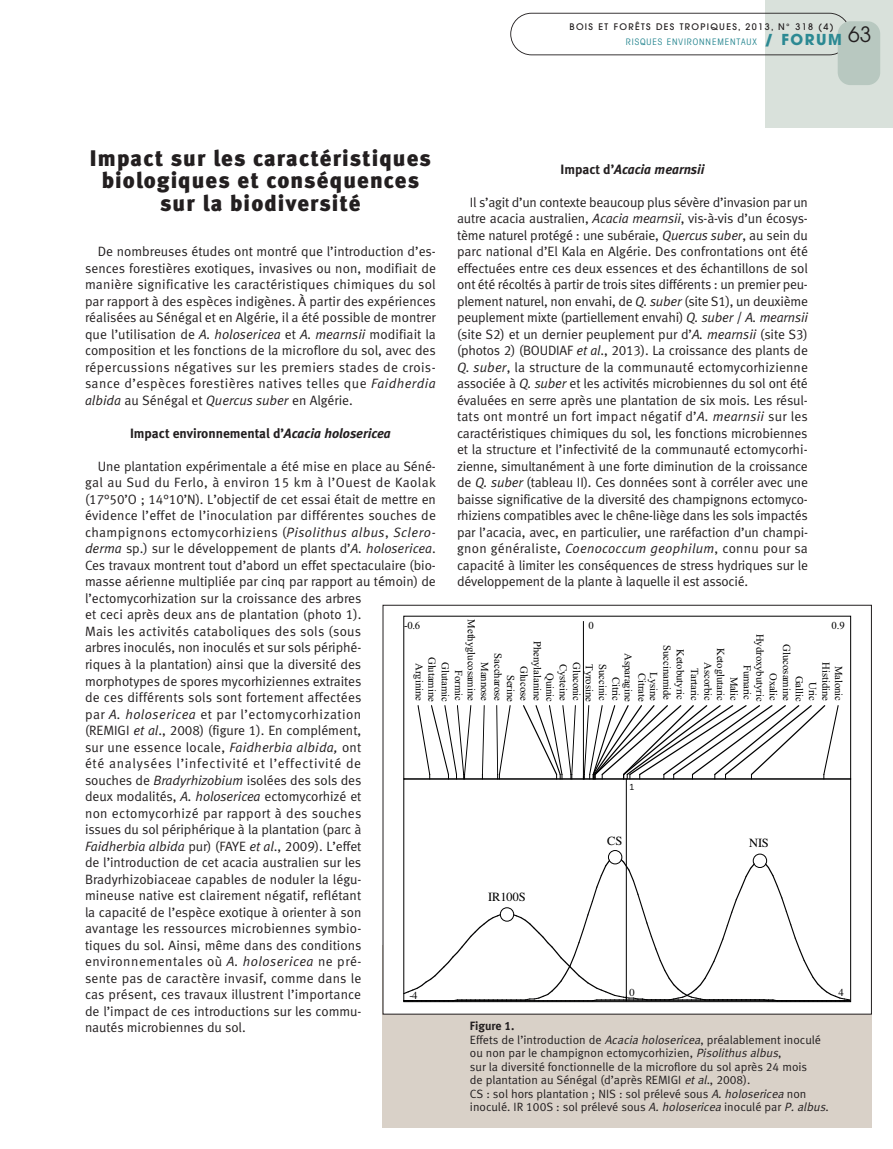
<style>
.page{position:relative;width:893px;height:1149px;background:#fff}
.page>*{position:absolute;margin:0;border:0;box-sizing:border-box;transform-origin:0 0}
.t1{font:22.5px/22.5px "Meta Black LF";letter-spacing:.05em;color:#231f20;text-align:center}
.t2{font:13.5px/16.5px "Meta Normal LF";color:#231f20;text-align:justify}
.t3{font:13.5px "Meta Bold LF";color:#231f20}
.t4{font:italic 13.5px "Meta Bold LF";color:#231f20}
.t5{font:12.45px "Times";letter-spacing:-.01em;color:#000001}
.t6{font:12px/13.5px "Meta Normal LF";color:#231f20}
.t7{font:12px "Meta Bold LF";color:#231f20}
.t8{font:10.65px "Times New Roman";letter-spacing:-.005em;color:#000001}
.t9{font:10.65px "Times";color:#000001}
.t10{font:500 9px/15.3px "Avant Garde";letter-spacing:.15em;color:#231f20}
.t11{font:8.1px "Monaco";color:#000001}
.s1{font-weight:400;font-stretch:condensed;color:#2c8993}
.s2{font-weight:700;font-size:15px;color:#2c8993}
.s3{font-style:italic}
.s4{font-style:normal}
</style>
<div class="page">
<div style="left:765px;top:0;width:128px;height:128px;background:#d9e1db"></div>
<svg style="left:510px;top:13px;width:337px;height:42px"></svg>
<div style="left:838px;top:21px;width:42px;height:64px;background:#b8c8c0;border-radius:13px"></div>
<div style="left:383px;top:945px;width:489px;height:182px;background:#d9d1c8"></div>
<div style="left:383px;top:605px;width:488px;height:408px;background:#fff"></div>
<hr style="left:626px;top:778px;width:1px;height:222px;background:#000001">
<svg style="left:609px;top:850px;width:12px;height:13px"></svg>
<div style="left:608px;top:849px;width:14px;height:15px;border:1px solid #000001;border-radius:50%"></div>
<svg style="left:403px;top:856px;width:447px;height:144px"></svg>
<div style="left:754px;top:854px;width:12px;height:12px;background:#fff;border-radius:50%"></div>
<div style="left:753px;top:853px;width:14px;height:14px;border:1px solid #000001;border-radius:50%"></div>
<hr style="left:583px;top:621px;width:1px;height:158px;background:#000001">
<svg style="left:418px;top:705px;width:53px;height:74px"></svg>
<svg style="left:482px;top:705px;width:3px;height:74px"></svg>
<svg style="left:496px;top:705px;width:15px;height:74px"></svg>
<svg style="left:523px;top:705px;width:53px;height:74px"></svg>
<svg style="left:583px;top:705px;width:256px;height:74px"></svg>
<p class="t10" style="left:626px;top:19px;width:247px;text-indent:-56px">BOIS ET FORÊTS DES TROPIQUES, 2013, N° 318 (4)<br><span class="s1">RISQUES ENVIRONNEMENTAUX</span> <span class="s2">/ FORUM</span> <sup>63</sup></p>
<h1 class="t1" style="left:90px;top:146px;width:342px">Impact sur les caractéristiques biologiques et conséquences sur la biodiversité</h1>
<p class="t2" style="left:85px;top:243px;width:352px;text-indent:13px">De nombreuses études ont montré que l’introduction d’es&shy;sences forestières exotiques, invasives ou non, modifiait de manière significative les caractéristiques chimiques du sol par rapport à des espèces indigènes. À partir des expériences réalisées au Sénégal et en Algérie, il a été possible de montrer que l’utilisation de <span class="s3">A. holosericea</span> et <span class="s3">A. mearnsii</span> modifiait la composition et les fonctions de la microflore du sol, avec des répercussions négatives sur les premiers stades de crois&shy;sance d’espèces forestières natives telles que <span class="s3">Faidherdia albida</span> au Sénégal et <span class="s3">Quercus suber</span> en Algérie.</p>
<p class="t3" style="left:130px;top:425px;width:262px">Impact environnemental d’<span class="s3">Acacia holosericea</span></p>
<p class="t2" style="left:85px;top:457px;width:352px;text-align:left;text-indent:13px">Une plantation expérimentale a été mise en place au Séné&shy;gal au Sud du Ferlo, à environ 15 km à l’Ouest de Kaolak (17°50’O ; 14°10’N). L’objectif de cet essai était de mettre en évidence l’effet de l’inoculation par différentes souches de champignons ectomycorhiziens (<span class="s3">Pisolithus albus</span>, <span class="s3">Sclero&shy;derma</span> sp.) sur le développement de plants d’<span class="s3">A. holosericea</span>.<br>Ces travaux montrent tout d’abord un effet spectaculaire (bio&shy;masse aérienne multipliée par cinq par rapport au témoin) de l’ectomycorhization sur la croissance des arbres<br>et ceci après deux ans de plantation (photo 1).<br>Mais les activités cataboliques des sols (sous<br>arbres inoculés, non inoculés et sur sols périphé-<br>riques à la plantation) ainsi que la diversité des morphotypes de spores mycorhiziennes extraites<br>de ces différents sols sont fortement affectées<br>par <span class="s3">A. holosericea</span> et par l’ectomycorhization<br>(REMIGI <span class="s3">et al</span>., 2008) (figure 1). En complément,<br>sur une essence locale, <span class="s3">Faidherbia albida,</span> ont<br>été analysées l’infectivité et l’effectivité de<br>souches de <span class="s3">Bradyrhizobium</span> isolées des sols des<br>deux modalités, <span class="s3">A. holosericea</span> ectomycorhizé et<br>non ectomycorhizé par rapport à des souches<br>issues du sol périphérique à la plantation (parc à<br><span class="s3">Faidherbia albida</span> pur) (FAYE <span class="s3">et al</span>., 2009). L’effet<br>de l’introduction de cet acacia australien sur les Bradyrhizobiaceae capables de noduler la légu-<br>mineuse native est clairement négatif, reflétant<br>la capacité de l’espèce exotique à orienter à son<br>avantage les ressources microbiennes symbio-<br>tiques du sol. Ainsi, même dans des conditions environnementales où <span class="s3">A. holosericea</span> ne pré-<br>sente pas de caractère invasif, comme dans le<br>cas présent, ces travaux illustrent l’importance<br>de l’impact de ces introductions sur les commu-<br>nautés microbiennes du sol.</p>
<p class="t4" style="left:560px;top:161px;width:146px"><span class="s4">Impact d’</span>Acacia mearnsii</p>
<p class="t2" style="left:457px;top:193px;width:352px;text-indent:13px">Il s’agit d’un contexte beaucoup plus sévère d’invasion par un autre acacia australien, <span class="s3">Acacia mearnsii</span>, vis-à-vis d’un écosys&shy;tème naturel protégé : une subéraie, <span class="s3">Quercus suber</span>, au sein du parc national d’El Kala en Algérie. Des confrontations ont été effectuées entre ces deux essences et des échantillons de sol ont été récoltés à partir de trois sites différents : un premier peu&shy;plement naturel, non envahi, de <span class="s3">Q. suber</span> (site S1), un deuxième peuplement mixte (partiellement envahi) <span class="s3">Q. suber</span> / <span class="s3">A. mearnsii </span>(site S2) et un dernier peuplement pur d’<span class="s3">A. mearnsii</span> (site S3) (photos 2) (BOUDIAF <span class="s3">et al</span>., 2013). La croissance des plants de <span class="s3">Q. suber</span>, la structure de la communauté ectomycorhizienne associée à <span class="s3">Q. suber</span> et les activités microbiennes du sol ont été évaluées en serre après une plantation de six mois. Les résul&shy;tats ont montré un fort impact négatif d’<span class="s3">A. mearnsii</span> sur les caractéristiques chimiques du sol, les fonctions microbiennes et la structure et l’infectivité de la communauté ectomycorhi&shy;zienne, simultanément à une forte diminution de la croissance de <span class="s3">Q. suber</span> (tableau II). Ces données sont à corréler avec une baisse significative de la diversité des champignons ectomyco&shy;rhiziens compatibles avec le chêne-liège dans les sols impactés par l’acacia, avec, en particulier, une raréfaction d’un champi&shy;gnon généraliste, <span class="s3">Coenococcum geophilum</span>, connu pour sa capacité à limiter les conséquences de stress hydriques sur le développement de la plante à laquelle il est associé.</p>
<p class="t8" style="left:478px;top:619px;width:83px;rotate:90deg">Methyglucosamine</p>
<p class="t8" style="left:404px;top:618px;width:18px">-0.6</p>
<p class="t8" style="left:588px;top:618px;width:7px">0</p>
<p class="t8" style="left:831px;top:618px;width:15px">0.9</p>
<p class="t8" style="left:767px;top:633px;width:69px;rotate:90deg">Hydroxybutyric</p>
<p class="t8" style="left:545px;top:640px;width:61px;rotate:90deg">Phenylalanine</p>
<p class="t8" style="left:794px;top:644px;width:58px;rotate:90deg">Glucosamine</p>
<p class="t8" style="left:674px;top:645px;width:56px;rotate:90deg">Succinamide</p>
<p class="t8" style="left:687px;top:648px;width:53px;rotate:90deg">Ketobutyric</p>
<p class="t8" style="left:728px;top:647px;width:54px;rotate:90deg">Ketoglutaric</p>
<p class="t8" style="left:636px;top:653px;width:50px;rotate:90deg">Asparagine</p>
<p class="t8" style="left:492px;top:662px;width:40px;rotate:90deg">Mannose</p>
<p class="t8" style="left:505px;top:653px;width:49px;rotate:90deg">Saccharose</p>
<p class="t8" style="left:427px;top:663px;width:39px;rotate:90deg">Arginine</p>
<p class="t8" style="left:439px;top:656px;width:46px;rotate:90deg">Glutamine</p>
<p class="t8" style="left:452px;top:662px;width:41px;rotate:90deg">Glutamic</p>
<p class="t8" style="left:466px;top:670px;width:32px;rotate:90deg">Formic</p>
<p class="t8" style="left:702px;top:667px;width:35px;rotate:90deg">Tartaric</p>
<p class="t8" style="left:715px;top:662px;width:40px;rotate:90deg">Ascorbic</p>
<p class="t8" style="left:833px;top:662px;width:40px;rotate:90deg">Histidine</p>
<p class="t8" style="left:846px;top:665px;width:36px;rotate:90deg">Malonic</p>
<p class="t8" style="left:557px;top:672px;width:30px;rotate:90deg">Quinic</p>
<p class="t8" style="left:570px;top:663px;width:38px;rotate:90deg">Cysteine</p>
<p class="t8" style="left:584px;top:662px;width:40px;rotate:90deg">Gluconic</p>
<p class="t8" style="left:596px;top:663px;width:39px;rotate:90deg">Tyrosine</p>
<p class="t8" style="left:610px;top:663px;width:38px;rotate:90deg">Succinic</p>
<p class="t8" style="left:741px;top:676px;width:26px;rotate:90deg">Malic</p>
<p class="t8" style="left:755px;top:664px;width:36px;rotate:90deg">Fumaric</p>
<p class="t8" style="left:518px;top:674px;width:28px;rotate:90deg">Serine</p>
<p class="t8" style="left:531px;top:665px;width:36px;rotate:90deg">Glucose</p>
<p class="t8" style="left:649px;top:672px;width:30px;rotate:90deg">Citrate</p>
<p class="t8" style="left:661px;top:672px;width:30px;rotate:90deg">Lysine</p>
<p class="t8" style="left:780px;top:672px;width:29px;rotate:90deg">Oxalic</p>
<p class="t8" style="left:806px;top:675px;width:27px;rotate:90deg">Gallic</p>
<p class="t8" style="left:820px;top:681px;width:20px;rotate:90deg">Uric</p>
<p class="t8" style="left:623px;top:676px;width:26px;rotate:90deg">Citric</p>
<p class="t11" style="left:629px;top:780px;width:6px">1</p>
<p class="t5" style="left:607px;top:828px;width:17px">CS</p>
<p class="t5" style="left:749px;top:831px;width:21px">NIS</p>
<p class="t5" style="left:488px;top:884px;width:39px">IR100S</p>
<p class="t9" style="left:629px;top:981px;width:7px">0</p>
<p class="t9" style="left:410px;top:985px;width:10px">-4</p>
<p class="t9" style="left:839px;top:981px;width:7px">4</p>
<p class="t7" style="left:470px;top:1018px;width:46px">Figure 1.</p>
<p class="t6" style="left:470px;top:1032px;width:360px">Effets de l’introduction de <span class="s3">Acacia holosericea</span>, préalablement inoculé ou non par le champignon ectomycorhizien, <span class="s3">Pisolithus albus</span>,<br>sur la diversité fonctionnelle de la microflore du sol après 24 mois<br>de plantation au Sénégal (d’après REMIGI <span class="s3">etal</span>., 2008).<br>CS : sol hors plantation ; NIS : sol prélevé sous <span class="s3">A.holosericea</span>non inoculé. IR 100S : sol prélevé sous <span class="s3">A.holosericea</span>inoculé par <span class="s3">P.albus</span>.</p>
</div>
